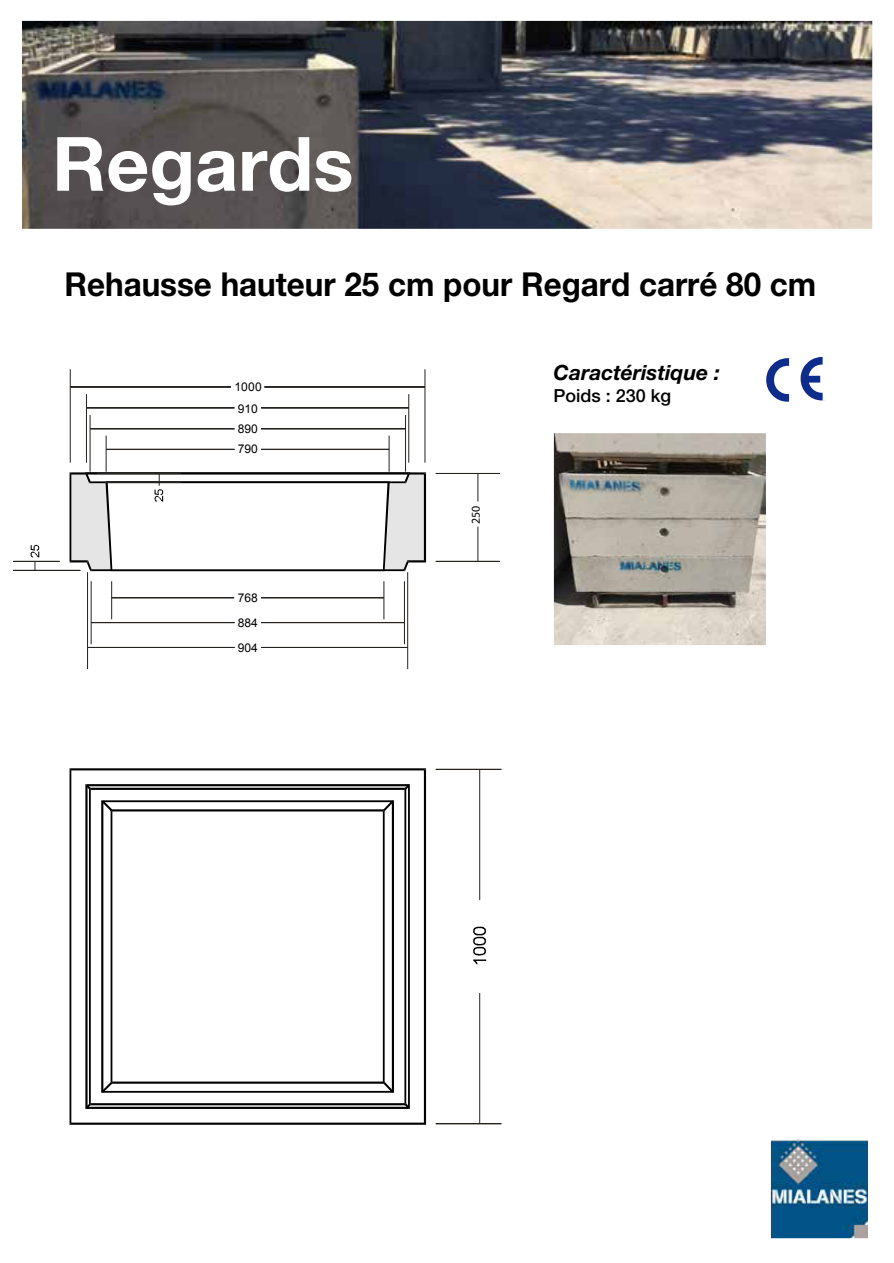
<style>
.page{position:relative;width:894px;height:1263px;background:#fff}
.page>*{position:absolute;margin:0;border:0;box-sizing:border-box;transform-origin:0 0}
.t1{font:700 75px "Helvetica Neue";color:#fff}
.t2{font:700 33px "Helvetica Neue";color:#000;scale:.95 1}
.t3{font:italic 700 21px "Helvetica Neue";color:#000}
.t4{font:500 18px "Helvetica Neue";color:#000}
.t5{font:12px/20.7px "Arial";color:#000;text-align:justify}
.t6{font:12px "Myriad Pro";color:#000}
</style>
<div class="page">
<img style="left:770px;top:1139px;width:98px;height:99px">
<svg style="left:70px;top:768px;width:356px;height:357px"></svg>
<svg style="left:435px;top:993px;width:67px;height:131px"></svg>
<svg style="left:435px;top:769px;width:67px;height:131px"></svg>
<svg style="left:473px;top:927px;width:13px;height:37px"></svg>
<svg style="left:435px;top:526px;width:65px;height:36px"></svg>
<svg style="left:435px;top:473px;width:65px;height:29px"></svg>
<svg style="left:13px;top:369px;width:413px;height:300px"></svg>
<img style="left:553px;top:433px;width:213px;height:212px">
<img style="left:22px;top:21px;width:850px;height:208px">
<svg style="left:766px;top:357px;width:56px;height:45px"></svg>
<h1 class="t1" style="left:52px;top:118px;width:303px">Regards</h1>
<p class="t2" style="left:64px;top:263px;width:793px">Rehausse hauteur 25 cm pour Regard carré 80 cm</p>
<p class="t5" style="left:234px;top:377px;width:29px;text-align:left">1000<br>910<br>890<br>790</p>
<p class="t5" style="left:238px;top:586px;width:22px;line-height:24.6px">768<br>884<br>904</p>
<p class="t6" style="left:469px;top:524px;width:20px;rotate:-90deg">052</p>
<p class="t3" style="left:553px;top:360px;width:168px">Caractéristique :</p>
<p class="t4" style="left:553px;top:385px;width:119px">Poids : 230 kg</p>
</div>
